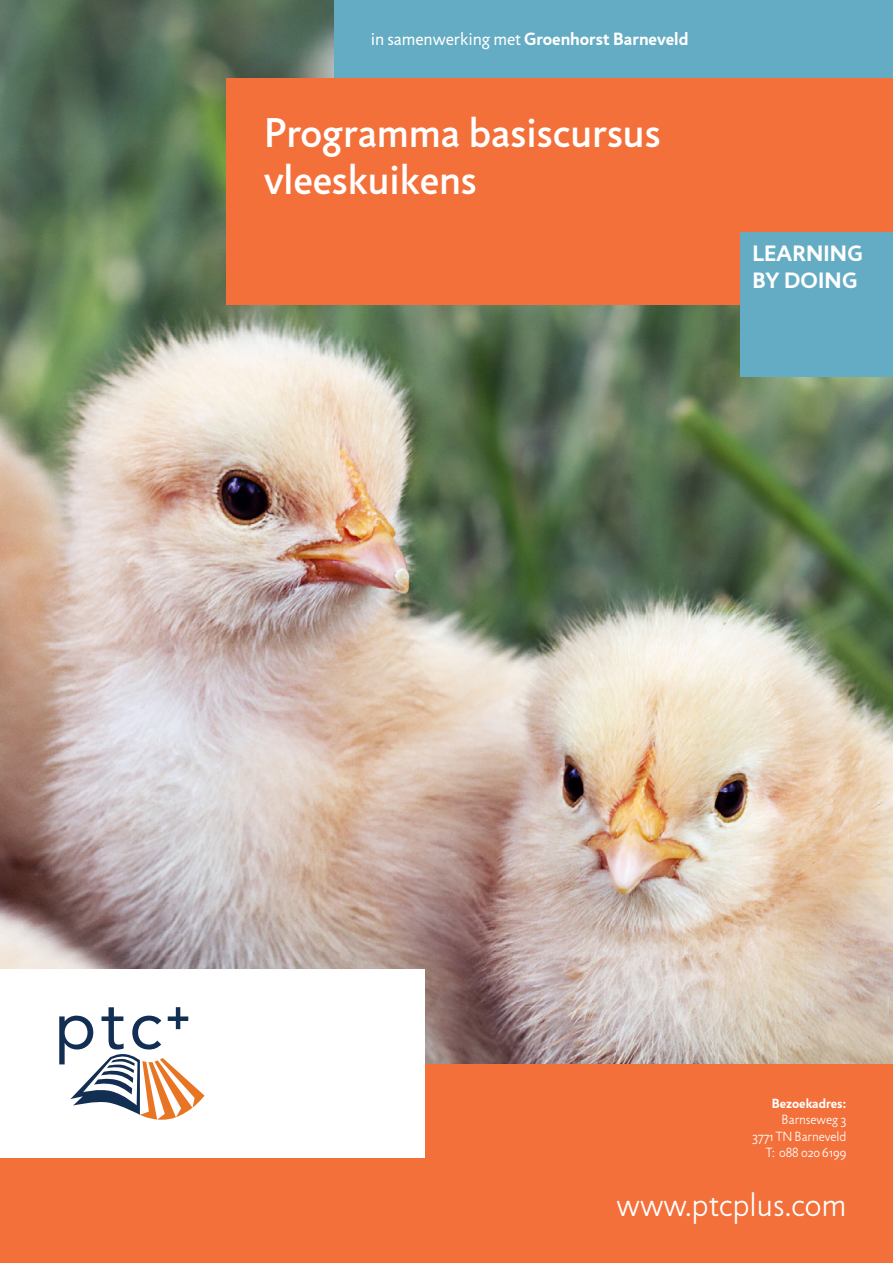
<style>
.page{position:relative;width:893px;height:1263px;background:#fff}
.page>*{position:absolute;margin:0;border:0;box-sizing:border-box;transform-origin:0 0}
.t1{font:500 42px/46.5px "Jigsaw";color:#fff}
.t2{font:300 33px "Jigsaw";color:#fff}
.t3{font:700 22.5px/27px "Jigsaw";letter-spacing:.01em;color:#fff}
.t4{font:700 18px "Jigsaw";color:#fff}
.t5{font:300 13.5px/16.5px "Jigsaw";color:#fff;text-align:right}
.t6{font:700 13.5px "Jigsaw";color:#fff}
.s1{font-weight:400}
</style>
<div class="page">
<div style="left:0;top:1063px;width:893px;height:200px;background:#f3703a"></div>
<img style="left:0;top:0;width:893px;height:1063px">
<div style="left:227px;top:78px;width:666px;height:227px;background:#f3703a"></div>
<div style="left:335px;top:0;width:558px;height:78px;background:#64acc4"></div>
<div style="left:740px;top:232px;width:153px;height:144px;background:#64acc4"></div>
<div style="left:0;top:969px;width:425px;height:189px;background:#fff"></div>
<svg style="left:59px;top:1007px;width:146px;height:113px"></svg>
<h3 class="t4" style="left:371px;top:28px;width:319px"><span class="s1">in samenwerking met</span> Groenhorst Barneveld</h3>
<h1 class="t1" style="left:264px;top:110px;width:398px">Programma basiscursus vleeskuikens</h1>
<h3 class="t3" style="left:752px;top:240px;width:112px">Learning by doing</h3>
<p class="t6" style="left:772px;top:1095px;width:76px">Bezoekadres:</p>
<p class="t5" style="left:752px;top:1111px;width:96px">Barnseweg 3<br>3771 TN Barneveld<br>T: 088 020 6199</p>
<h2 class="t2" style="left:617px;top:1187px;width:231px">www.ptcplus.com</h2>
</div>
